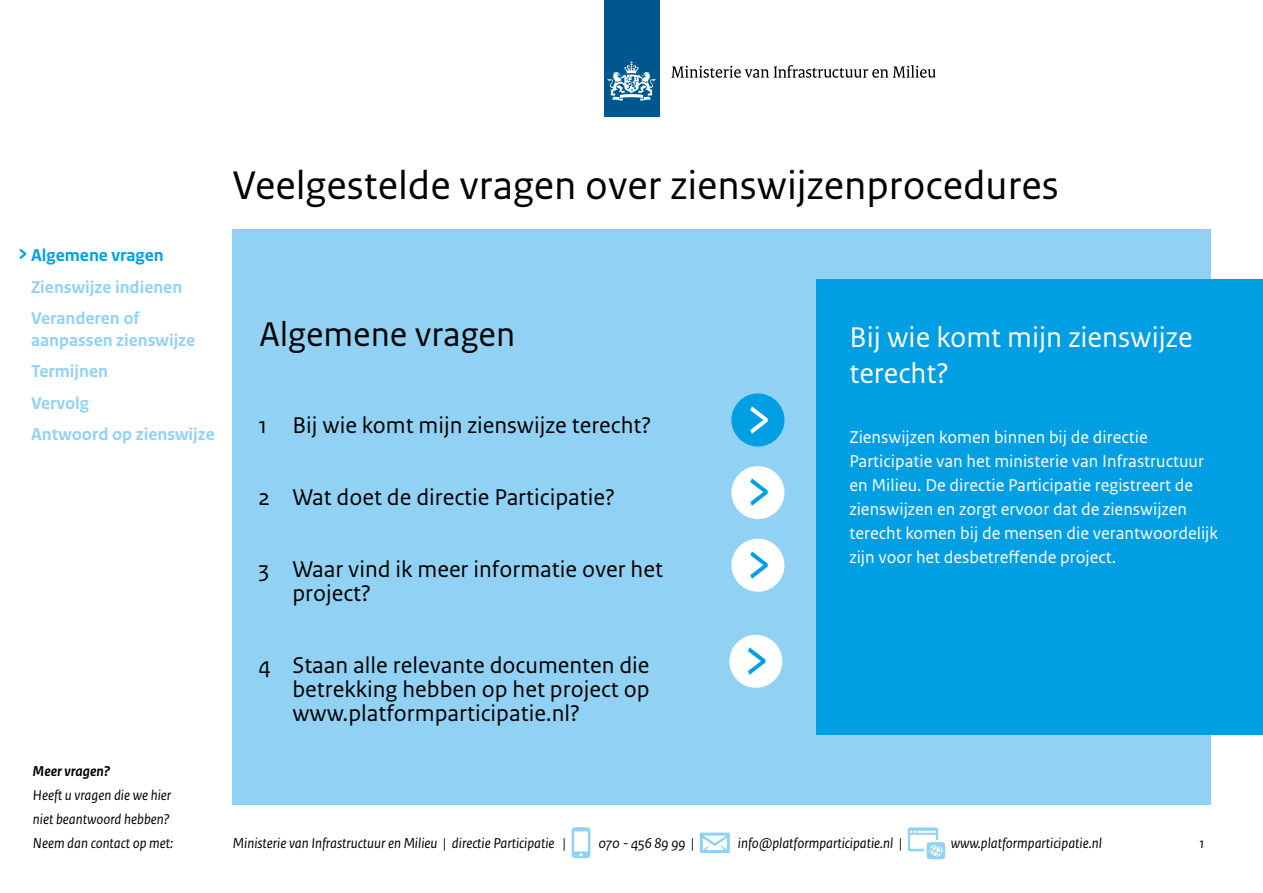
<style>
.page{position:relative;width:1263px;height:893px;background:#fff}
.page>*{position:absolute;margin:0;border:0;box-sizing:border-box;transform-origin:0 0}
._03_RO_Broodtekst_gr{font:63.9px "Rijksoverheid Sans Text";color:#009ee3;scale:.75 1}
._03_RO_Broodtekst_gr-2{font:63.9px "Rijksoverheid Sans Text";color:#fff;scale:.75 1}
._03_RO_Broodtekst_gr-3{font:42px "Rijksoverheid Sans Text";color:#000}
._03_RO_Broodtekst_gr-4{font:36px "Rijksoverheid Sans Text";color:#000}
._03_RO_Broodtekst_gr-5{font:30px/36px "Rijksoverheid Sans Text";color:#fff}
._03_RO_Broodtekst_gr-6{font:24px/24px "Rijksoverheid Sans Text";color:#000}
._03_RO_Broodtekst_gr-7{font:18px/24px "Rijksoverheid Sans Text";color:#fff}
._03_RO_Broodtekst_gr-8{font:700 18px/21.6px "Rijksoverheid Sans Text";color:#91d2f4}
._03_RO_Broodtekst_gr-9{font:700 18px "Rijksoverheid Sans Text";color:#009ee3}
._03_RO_Broodtekst_gr-10{font:italic 15px "Rijksoverheid Sans Text";color:#000}
._03_RO_Broodtekst_gr-11{font:italic 700 15px "Rijksoverheid Sans Text";color:#000}
.s1{font-size:24px}
</style>
<div class="page">
<div style="left:604px;top:0;width:55px;height:117px;background:#00578e"></div>
<svg style="left:607px;top:61px;width:48px;height:40px"></svg>
<svg style="left:671px;top:65px;width:264px;height:13px"></svg>
<div style="left:233px;top:229px;width:978px;height:576px;background:#91d2f4"></div>
<div style="left:816px;top:280px;width:447px;height:455px;background:#009ee3"></div>
<div style="left:731px;top:393px;width:53px;height:53px;background:#009ee3;border-radius:50%"></div>
<div style="left:731px;top:466px;width:53px;height:53px;background:#fff;border-radius:50%"></div>
<div style="left:731px;top:539px;width:53px;height:53px;background:#fff;border-radius:50%"></div>
<div style="left:729px;top:635px;width:53px;height:53px;background:#fff;border-radius:50%"></div>
<svg style="left:572px;top:827px;width:18px;height:31px"></svg>
<svg style="left:700px;top:833px;width:30px;height:20px"></svg>
<svg style="left:908px;top:827px;width:37px;height:32px"></svg>
<p class="_03_RO_Broodtekst_gr-9" style="left:18px;top:245px;width:147px"><span class="s1">&gt;</span> Algemene vragen</p>
<p class="_03_RO_Broodtekst_gr-8" style="left:31px;top:276px;width:153px">Zienswijze indienen</p>
<p class="_03_RO_Broodtekst_gr-8" style="left:31px;top:308px;width:166px">Veranderen of aanpassen zienswijze</p>
<p class="_03_RO_Broodtekst_gr-8" style="left:31px;top:361px;width:78px">Termijnen</p>
<p class="_03_RO_Broodtekst_gr-8" style="left:31px;top:392px;width:59px">Vervolg</p>
<p class="_03_RO_Broodtekst_gr-8" style="left:31px;top:424px;width:185px">Antwoord op zienswijze</p>
<p class="_03_RO_Broodtekst_gr-11" style="left:33px;top:762px;width:79px">Meer vragen?</p>
<p class="_03_RO_Broodtekst_gr-10" style="left:33px;top:787px;width:140px">Heeft u vragen die we hier</p>
<p class="_03_RO_Broodtekst_gr-10" style="left:33px;top:811px;width:138px">niet beantwoord hebben?</p>
<p class="_03_RO_Broodtekst_gr-10" style="left:33px;top:835px;width:142px">Neem dan contact op met:</p>
<p class="_03_RO_Broodtekst_gr-3" style="left:233px;top:161px;width:828px">Veelgestelde vragen over zienswijzenprocedures</p>
<p class="_03_RO_Broodtekst_gr-4" style="left:259px;top:314px;width:257px">Algemene vragen</p>
<p class="_03_RO_Broodtekst_gr-6" style="left:258px;top:413px;width:395px">1 Bij wie komt mijn zienswijze terecht?</p>
<p class="_03_RO_Broodtekst_gr-6" style="left:258px;top:485px;width:358px">2 Wat doet de directie Participatie?</p>
<p class="_03_RO_Broodtekst_gr-6" style="left:292px;top:557px;width:372px;text-indent:-34px">3 Waar vind ik meer informatie over het project?</p>
<p class="_03_RO_Broodtekst_gr-6" style="left:292px;top:653px;width:359px;text-align:justify;text-indent:-34px">4 Staan alle relevante documenten die betrekking hebben op het project op www.platformparticipatie.nl?</p>
<p class="_03_RO_Broodtekst_gr-2" style="left:746px;top:381px;width:35px">&gt;</p>
<p class="_03_RO_Broodtekst_gr" style="left:746px;top:454px;width:35px">&gt;</p>
<p class="_03_RO_Broodtekst_gr" style="left:746px;top:526px;width:35px">&gt;</p>
<p class="_03_RO_Broodtekst_gr" style="left:744px;top:622px;width:35px">&gt;</p>
<p class="_03_RO_Broodtekst_gr-5" style="left:849px;top:320px;width:345px">Bij wie komt mijn zienswijze terecht?</p>
<p class="_03_RO_Broodtekst_gr-7" style="left:849px;top:426px;width:370px">Zienswijzen komen binnen bij de directie Participatie van het ministerie van Infrastructuur en Milieu. De directie Participatie registreert de zienswijzen en zorgt ervoor dat de zienswijzen terecht komen bij de mensen die verantwoordelijk zijn voor het desbetreffende project.</p>
<p class="_03_RO_Broodtekst_gr-10" style="left:233px;top:834px;width:335px">Ministerie van Infrastructuur en Milieu | directie Participatie |</p>
<p class="_03_RO_Broodtekst_gr-10" style="left:598px;top:834px;width:98px">070 - 456 89 99 |</p>
<p class="_03_RO_Broodtekst_gr-10" style="left:738px;top:834px;width:166px">info@platformparticipatie.nl |</p>
<p class="_03_RO_Broodtekst_gr-10" style="left:951px;top:834px;width:153px">www.platformparticipatie.nl</p>
<p class="_03_RO_Broodtekst_gr-10" style="left:1199px;top:835px;width:6px">1</p>
</div>
